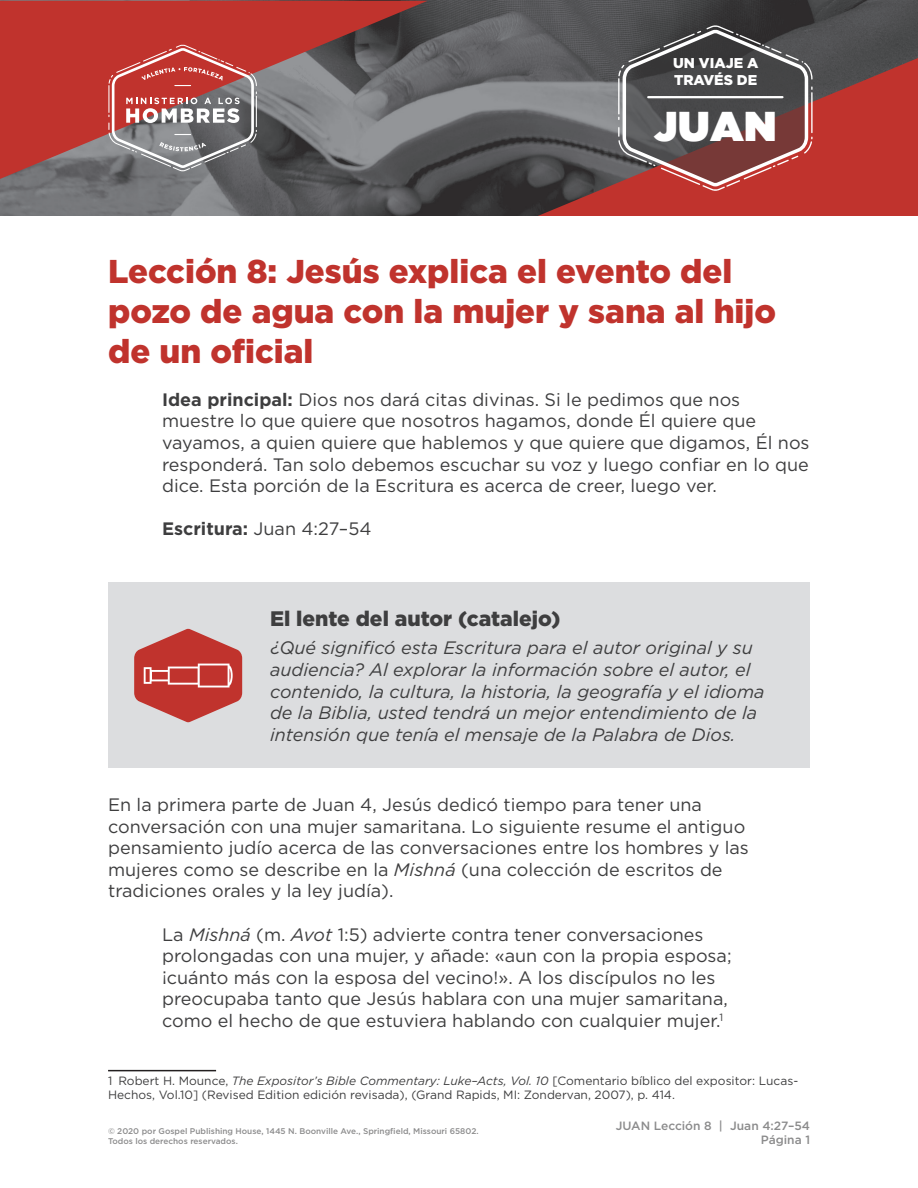
<style>
.page{position:relative;width:918px;height:1188px;background:#fff}
.page>*{position:absolute;margin:0;border:0;box-sizing:border-box;transform-origin:0 0}
.t1{font:41.55px "Gotham Ultra";color:#fff}
.Paragraph_Content{font:900 33px/39.6px "Gotham";color:#c0332d}
.t2{font:900 21px "Gotham";color:#3e3e3f}
.Paragraph_Content-2{font:18px/21.6px "Gotham";color:#3e3e3f}
.t3{font:italic 18px/21.6px "Gotham";color:#3e3e3f}
.t4{font:900 14.25px/17.1px "Gotham";color:#fff}
.Footnote_Content{font:12px/14.4px "Gotham";color:#3e3e3f}
.t5{font:500 12px/14.4px "Gotham";color:#3e3e3f;text-align:right}
.t6{font:500 8.25px/9.9px "Gotham";color:#3e3e3f}
.s1{font-weight:700}
.s2{font-style:italic}
</style>
<div class="page">
<img style="left:0;top:1px;width:918px;height:215px">
<svg style="left:0;top:1px;width:428px;height:178px;background:#954e4c"></svg>
<svg style="left:538px;top:58px;width:380px;height:158px;background:#994441"></svg>
<svg style="left:618px;top:25px;width:195px;height:166px;background:#6c5252"></svg>
<hr style="left:648px;top:96px;width:134px;height:2px;background:#fff">
<svg style="left:108px;top:44px;width:149px;height:127px;background:#a76f6e"></svg>
<div style="left:108px;top:582px;width:702px;height:186px;background:#dcdddf"></div>
<svg style="left:134px;top:629px;width:108px;height:93px"></svg>
<hr style="left:108px;top:1070px;width:108px;height:1px;background:#231f20">
<p class="t4" style="left:673px;top:54px;width:87px">UN VIAJE A<br>TRAVÉS DE</p>
<h1 class="t1" style="left:654px;top:102px;width:124px">JUAN</h1>
<p class="Paragraph_Content" style="left:108px;top:252px;width:670px">Lección 8: Jesús explica el evento del pozo de agua con la mujer y sana al hijo de un oficial</p>
<p class="Paragraph_Content-2" style="left:162px;top:388px;width:649px"><span class="s1">Idea principal:</span> Dios nos dará citas divinas. Si le pedimos que nos muestre lo que quiere que nosotros hagamos, donde Él quiere que vayamos, a quien quiere que hablemos y que quiere que digamos, Él nos responderá. Tan solo debemos escuchar su voz y luego confiar en lo que dice. Esta porción de la Escritura es acerca de creer, luego ver.</p>
<p class="Paragraph_Content-2" style="left:162px;top:518px;width:211px"><span class="s1">Escritura:</span> Juan 4:27–54</p>
<p class="t2" style="left:270px;top:604px;width:292px">El lente del autor (catalejo)</p>
<p class="t3" style="left:270px;top:637px;width:496px">¿Qué significó esta Escritura para el autor original y su audiencia? Al explorar la información sobre el autor, el contenido, la cultura, la historia, la geografía y el idioma de la Biblia, usted tendrá un mejor entendimiento de la intensión que tenía el mensaje de la Palabra de Dios.</p>
<p class="Paragraph_Content-2" style="left:108px;top:793px;width:642px">En la primera parte de Juan 4, Jesús dedicó tiempo para tener una conversación con una mujer samaritana. Lo siguiente resume el antiguo pensamiento judío acerca de las conversaciones entre los hombres y las mujeres como se describe en la <span class="s2">Mishná</span> (una colección de escritos de tradiciones orales y la ley judía).</p>
<p class="Paragraph_Content-2" style="left:162px;top:923px;width:571px">La <span class="s2">Mishná</span> (m. <span class="s2">Avot</span> 1:5) advierte contra tener conversaciones prolongadas con una mujer, y añade: «aun con la propia esposa; ¡cuánto más con la esposa del vecino!». A los discípulos no les preocupaba tanto que Jesús hablara con una mujer samaritana, como el hecho de que estuviera hablando con cualquier mujer.<sup>1</sup></p>
<p class="Footnote_Content" style="left:108px;top:1073px;width:692px">1 Robert H. Mounce, <span class="s2">The Expositor’s Bible Commentary: Luke–Acts, Vol. 10</span> [Comentario bíblico del expositor: Lucas-<br>Hechos, Vol.10] (Revised Edition edición revisada), (Grand Rapids, MI: Zondervan, 2007), p. 414.</p>
<p class="t6" style="left:108px;top:1126px;width:372px">© 2020 por Gospel Publishing House, 1445 N. Boonville Ave., Springfield, Missouri 65802.<br>Todos los derechos reservados.</p>
<p class="t5" style="left:616px;top:1118px;width:196px">JUAN Lección 8 | Juan 4:27–54<br>Página 1</p>
</div>
